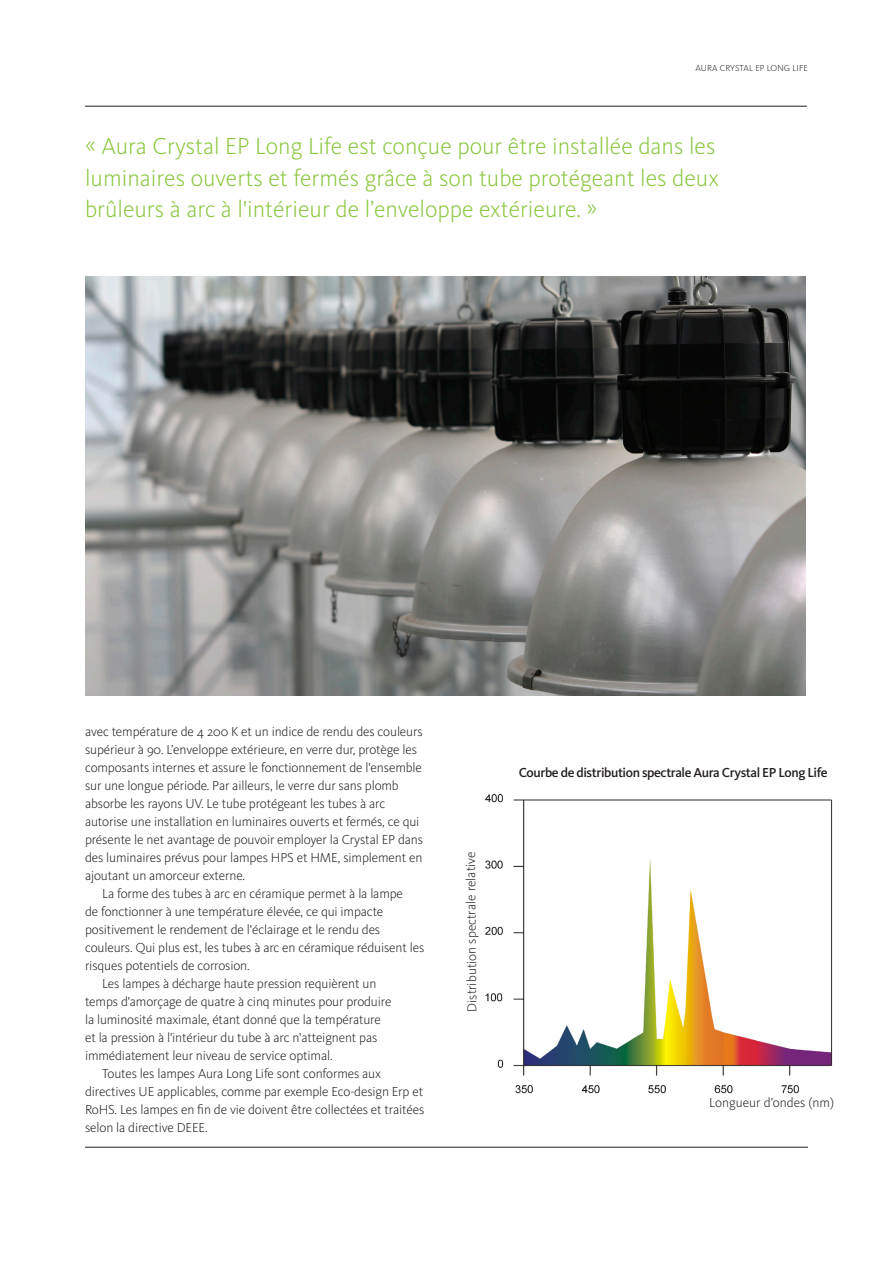
<style>
.page{position:relative;width:893px;height:1263px;background:#fff}
.page>*{position:absolute;margin:0;border:0;box-sizing:border-box;transform-origin:0 0}
.t1{font:300 24px/31.5px "Kievit Pro";color:#8bc63e}
.Body_text{font:300 13.5px/18px "Kievit Pro";letter-spacing:-.01em;color:#231f20}
.Benefits_and_ideal_f{font:500 13.5px "Kievit Pro";letter-spacing:-.03em;color:#231f20}
.t2{font:300 9px "Kievit Pro";letter-spacing:.01em;color:#231f20}
</style>
<div class="page">
<hr style="left:85px;top:1147px;width:723px;height:1px;background:#231f20">
<hr style="left:85px;top:106px;width:722px;height:1px;background:#231f20">
<img style="left:485px;top:794px;width:348px;height:300px">
<img style="left:85px;top:276px;width:721px;height:419px">
<p class="t2" style="left:696px;top:62px;width:114px">AURA CRYSTAL EP LONG LIFE</p>
<p class="t1" style="left:85px;top:130px;width:635px">« Aura Crystal EP Long Life est conçue pour être installée dans les luminaires ouverts et fermés grâce à son tube protégeant les deux brûleurs à arc à l'intérieur de l’enveloppe extérieure. »</p>
<p class="Body_text" style="left:85px;top:722px;width:340px">avec température de 4 200 K et un indice de rendu des couleurs supérieur à 90. L’enveloppe extérieure, en verre dur, protège les composants internes et assure le fonctionnement de l'ensemble sur une longue période. Par ailleurs, le verre dur sans plomb absorbe les rayons UV. Le tube protégeant les tubes à arc autorise une installation en luminaires ouverts et fermés, ce qui présente le net avantage de pouvoir employer la Crystal EP dans des luminaires prévus pour lampes HPS et HME, simplement en ajoutant un amorceur externe.</p>
<p class="Body_text" style="left:85px;top:884px;width:341px;text-indent:17px">La forme des tubes à arc en céramique permet à la lampe<br>de fonctionner à une température élevée, ce qui impacte positivement le rendement de l'éclairage et le rendu des couleurs. Qui plus est, les tubes à arc en céramique réduisent les risques potentiels de corrosion.</p>
<p class="Body_text" style="left:85px;top:974px;width:308px;text-indent:17px">Les lampes à décharge haute pression requièrent un temps d'amorçage de quatre à cinq minutes pour produire la luminosité maximale, étant donné que la température et la pression à l'intérieur du tube à arc n'atteignent pas immédiatement leur niveau de service optimal.</p>
<p class="Body_text" style="left:85px;top:1064px;width:341px;text-indent:17px">Toutes les lampes Aura Long Life sont conformes aux directives UE applicables, comme par exemple Eco-design Erp et RoHS. Les lampes en fin de vie doivent être collectées et traitées selon la directive DEEE.</p>
<p class="Body_text" style="left:462px;top:1012px;width:162px;rotate:-90deg">Distribution spectrale relative</p>
<p class="Benefits_and_ideal_f" style="left:519px;top:765px;width:310px">Courbe de distribution spectrale Aura Crystal EP Long Life</p>
<p class="Body_text" style="left:709px;top:1094px;width:126px">Longueur d’ondes (nm)</p>
</div>
